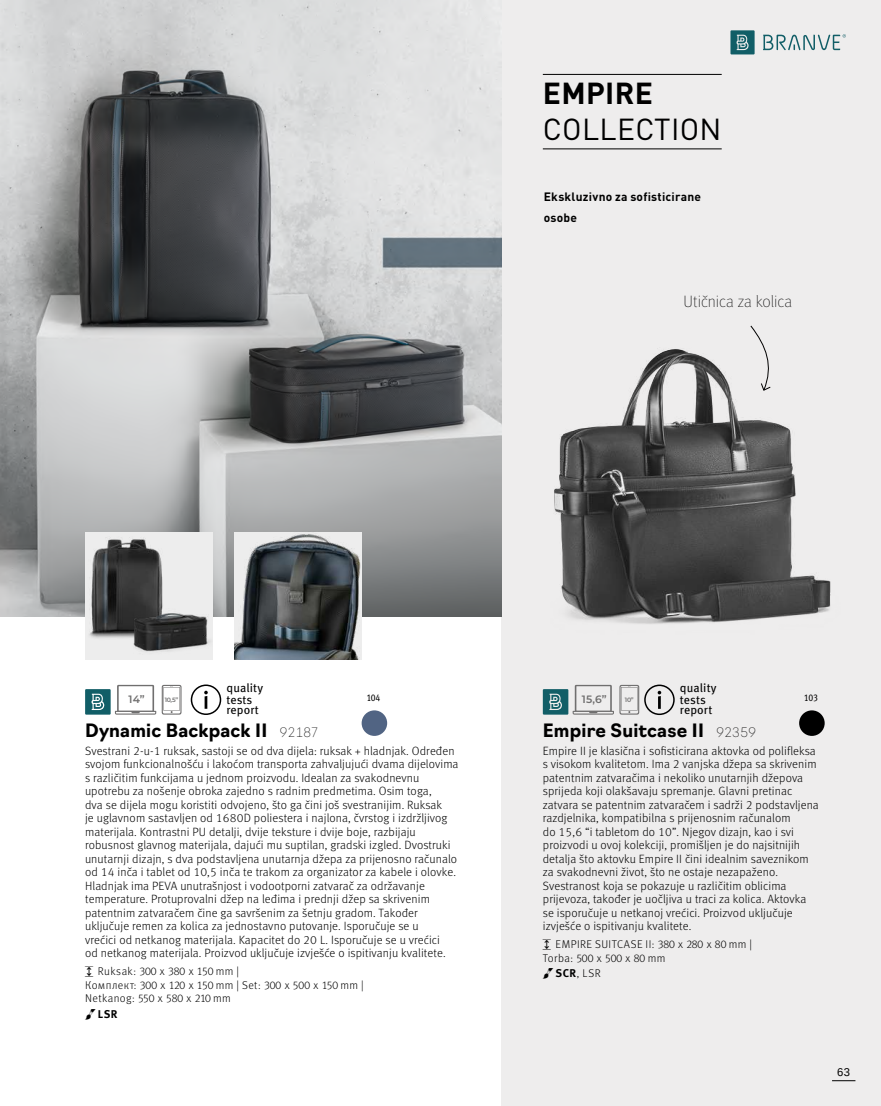
<style>
.page{position:relative;width:881px;height:1106px;background:#fff}
.page>*{position:absolute;margin:0;border:0;box-sizing:border-box;transform-origin:0 0}
.t1{font:30px "DIN Pro";letter-spacing:.01em;color:#000}
.t2{font:700 30px "DIN Pro";letter-spacing:.01em;color:#000}
.t3{font:700 18px "Navigo";letter-spacing:.01em;color:#000}
.t4{font:100 16.5px "Meta Pro";color:#000}
.t5{font:300 12px/13.5px "Meta Pro";letter-spacing:.01em;color:#000}
.t6{font:12px/11.9px "Meta Pro";letter-spacing:.01em;color:#000}
.t7{font:700 12px/21px "DIN Pro";letter-spacing:.02em;color:#000}
.t8{font:300 11.25px/13.5px "Meta Pro";letter-spacing:.03em;color:#000}
.t9{font:700 11.25px "Meta Pro";color:#000}
.t10{font:11.25px "Liberation Sans";color:#000}
.t11{font:600 10.65px "Montserrat";color:#706f6f}
.t12{font:condensed 9.75px "Meta Pro";letter-spacing:-.035em;color:#000}
.t13{font:600 6.15px "Montserrat";color:#706f6f}
.s1{font-weight:100;font-size:12.75px}
.s2{font-weight:700}
</style>
<div class="page">
<div style="left:501px;top:0;width:379px;height:1106px;background:#eeeded"></div>
<img style="left:0;top:0;width:501px;height:617px">
<div style="left:85px;top:531px;width:128px;height:128px;background:#ededed"></div>
<img style="left:85px;top:531px;width:93px;height:107px">
<img style="left:122px;top:602px;width:89px;height:50px">
<img style="left:234px;top:531px;width:127px;height:128px">
<img style="left:554px;top:350px;width:276px;height:270px">
<svg style="left:832px;top:1080px;width:23px;height:1px"></svg>
<svg style="left:162px;top:685px;width:19px;height:29px"></svg>
<div style="left:361px;top:710px;width:26px;height:26px;background:#516483;border-radius:50%"></div>
<svg style="left:85px;top:685px;width:71px;height:29px"></svg>
<svg style="left:730px;top:30px;width:24px;height:24px"></svg>
<svg style="left:763px;top:34px;width:82px;height:16px"></svg>
<div style="left:191px;top:684px;width:30px;height:31px;border:2px solid #000;border-radius:50%"></div>
<svg style="left:204px;top:690px;width:4px;height:18px"></svg>
<svg style="left:619px;top:685px;width:20px;height:29px"></svg>
<div style="left:798px;top:710px;width:26px;height:26px;background:#000;border-radius:50%"></div>
<svg style="left:542px;top:685px;width:71px;height:29px"></svg>
<hr style="left:542px;top:148px;width:179px;height:1px;background:#000">
<hr style="left:542px;top:74px;width:179px;height:1px;background:#000">
<div style="left:644px;top:684px;width:30px;height:31px;border:2px solid #000;border-radius:50%"></div>
<svg style="left:657px;top:690px;width:4px;height:19px"></svg>
<svg style="left:749px;top:325px;width:24px;height:66px"></svg>
<h1 class="t2" style="left:542px;top:70px;width:111px">EMPIRE</h1>
<h1 class="t1" style="left:542px;top:107px;width:180px">COLLECTION</h1>
<p class="t7" style="left:543px;top:185px;width:159px">Ekskluzivno za sofisticirane osobe</p>
<h3 class="t4" style="left:683px;top:290px;width:110px">Utičnica za kolica</h3>
<p class="t6" style="left:226px;top:681px;width:38px">quality tests</p>
<p class="t6" style="left:226px;top:703px;width:34px">report</p>
<p class="t11" style="left:128px;top:691px;width:18px">14”</p>
<p class="t13" style="left:165px;top:695px;width:15px">10,5”</p>
<p class="t12" style="left:366px;top:690px;width:16px">104</p>
<p class="t6" style="left:679px;top:681px;width:38px">quality tests</p>
<p class="t6" style="left:679px;top:703px;width:34px">report</p>
<p class="t11" style="left:581px;top:691px;width:26px">15,6”</p>
<p class="t13" style="left:624px;top:695px;width:10px">10”</p>
<p class="t12" style="left:803px;top:690px;width:15px">103</p>
<h2 class="t3" style="left:85px;top:716px;width:235px">Dynamic Backpack II <span class="s1">92187</span></h2>
<h2 class="t3" style="left:542px;top:716px;width:215px">Empire Suitcase II <span class="s1">92359</span></h2>
<p class="t5" style="left:85px;top:743px;width:375px">Svestrani 2-u-1 ruksak, sastoji se od dva dijela: ruksak + hladnjak. Određen svojom funkcionalnošću i lakoćom transporta zahvaljujući dvama dijelovima s različitim funkcijama u jednom proizvodu. Idealan za svakodnevnu upotrebu za nošenje obroka zajedno s radnim predmetima. Osim toga,<br>dva se dijela mogu koristiti odvojeno, što ga čini još svestranijim. Ruksak<br>je uglavnom sastavljen od 1680D poliestera i najlona, čvrstog i izdržljivog materijala. Kontrastni PU detalji, dvije teksture i dvije boje, razbijaju robusnost glavnog materijala, dajući mu suptilan, gradski izgled. Dvostruki unutarnji dizajn, s dva podstavljena unutarnja džepa za prijenosno računalo od 14 inča i tablet od 10,5 inča te trakom za organizator za kabele i olovke.<br>Hladnjak ima PEVA unutrašnjost i vodootporni zatvarač za održavanje temperature. Protuprovalni džep na leđima i prednji džep sa skrivenim patentnim zatvaračem čine ga savršenim za šetnju gradom. Također uključuje remen za kolica za jednostavno putovanje. Isporučuje se u<br>vrećici od netkanog materijala. Kapacitet do 20 L. Isporučuje se u vrećici<br>od netkanog materijala. Proizvod uključuje izvješće o ispitivanju kvalitete.</p>
<p class="t8" style="left:85px;top:963px;width:280px;text-indent:13px">Ruksak: 300 x 380 x 150 mm |<br>Комплект: 300 x 120 x 150 mm | Set: 300 x 500 x 150 mm |<br>Netkanog: 550 x 580 x 210 mm</p>
<p class="t9" style="left:98px;top:1005px;width:21px">LSR</p>
<p class="t5" style="left:542px;top:743px;width:277px">Empire II je klasična i sofisticirana aktovka od polifleksa s visokom kvalitetom. Ima 2 vanjska džepa sa skrivenim patentnim zatvaračima i nekoliko unutarnjih džepova sprijeda koji olakšavaju spremanje. Glavni pretinac zatvara se patentnim zatvaračem i sadrži 2 podstavljena razdjelnika, kompatibilna s prijenosnim računalom<br>do 15,6 “i tabletom do 10”. Njegov dizajn, kao i svi proizvodi u ovoj kolekciji, promišljen je do najsitnijih detalja što aktovku Empire II čini idealnim saveznikom za svakodnevni život, što ne ostaje nezapaženo.<br>Svestranost koja se pokazuje u različitim oblicima prijevoza, također je uočljiva u traci za kolica. Aktovka se isporučuje u netkanoj vrećici. Proizvod uključuje izvješće o ispitivanju kvalitete.</p>
<p class="t8" style="left:542px;top:936px;width:210px;text-indent:13px">EMPIRE SUITCASE II: 380 x 280 x 80 mm |<br>Torba: 500 x 500 x 80 mm</p>
<p class="t8" style="left:555px;top:966px;width:47px"><span class="s2">SCR</span>, LSR</p>
<p class="t10" style="left:836px;top:1065px;width:14px">63</p>
</div>
